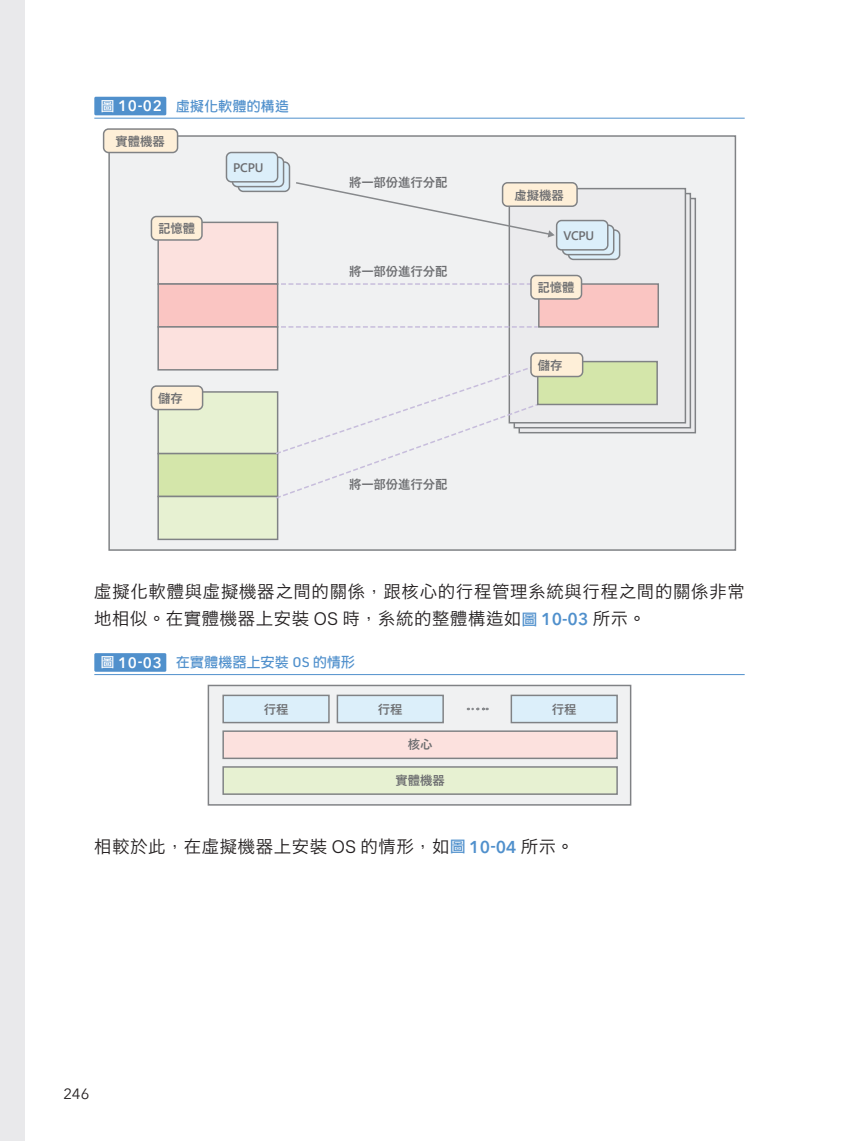
<style>
.page{position:relative;width:844px;height:1141px;background:#fff}
.page>*{position:absolute;margin:0;border:0;box-sizing:border-box;transform-origin:0 0}
.t1{font:17.32px/27.3px "Hiragino Sans CNS W3";letter-spacing:.04em;color:#231f20}
.t2{font:14.88px "Avenir Next";color:#231f20}
.t3{font:13.65px "DFUD Gothic TC1 W6";letter-spacing:.035em;color:#5090cc}
.t4{font:700 12.42px "Yu Gothic UI";letter-spacing:-.01em;color:#6c6d70}
.s1{font-family:"Li Hei Pro";color:#fff}
.s2{font-family:"Avenir Next W1 G";font-weight:600;font-size:15.05px;color:#fff}
.s3{font-family:"Hira Kaku Pro N W3";font-size:16.45px}
.s4{font-family:"Li Hei Pro";font-size:15.58px;color:#5090cc}
.s5{font-family:"Avenir Next W1 G";font-weight:600;font-size:16.97px;color:#5090cc}
.s6{font-family:"URWDIN";font-weight:500}
</style>
<div class="page">
<div style="left:0;top:0;width:25px;height:1141px;background:#e9e9eb"></div>
<div style="left:94px;top:97px;width:72px;height:18px;background:#5090cc"></div>
<hr style="left:94px;top:118px;width:650px;height:1px;background:#5090cc">
<div style="left:94px;top:653px;width:72px;height:19px;background:#5090cc"></div>
<hr style="left:94px;top:674px;width:650px;height:1px;background:#5090cc">
<div style="left:109px;top:136px;width:626px;height:414px;background:#f0f1f2"></div>
<div style="left:519px;top:199px;width:176px;height:234px;background:linear-gradient(to bottom,#e4e5e7,#e5e5e7)"></div>
<div style="left:514px;top:194px;width:176px;height:234px;background:linear-gradient(to bottom,#e3e3e5,#e3e3e5)"></div>
<div style="left:158px;top:222px;width:119px;height:62px;background:#fce1de"></div>
<div style="left:157px;top:222px;width:121px;height:63px;border:1px solid #808285"></div>
<div style="left:158px;top:284px;width:119px;height:43px;background:#fac5c2"></div>
<div style="left:157px;top:283px;width:121px;height:45px;border:1px solid #808285"></div>
<div style="left:158px;top:327px;width:119px;height:43px;background:#fce1de"></div>
<div style="left:157px;top:326px;width:121px;height:45px;border:1px solid #808285"></div>
<div style="left:104px;top:129px;width:73px;height:24px;background:#feefd8;border-radius:5px"></div>
<div style="left:103px;top:128px;width:75px;height:25px;border:1px solid #808285;border-radius:5px"></div>
<div style="left:151px;top:217px;width:51px;height:23px;background:#feefd8;border-radius:5px"></div>
<div style="left:151px;top:216px;width:52px;height:25px;border:1px solid #808285;border-radius:5px"></div>
<div style="left:509px;top:189px;width:176px;height:234px;background:#ebebed"></div>
<div style="left:508px;top:188px;width:178px;height:235px;border:1px solid #808285"></div>
<div style="left:502px;top:183px;width:75px;height:23px;background:#feefd8;border-radius:5px"></div>
<div style="left:501px;top:182px;width:76px;height:25px;border:1px solid #808285;border-radius:5px"></div>
<div style="left:158px;top:392px;width:119px;height:62px;background:#e7f1d2"></div>
<div style="left:157px;top:391px;width:121px;height:63px;border:1px solid #808285"></div>
<div style="left:158px;top:454px;width:119px;height:42px;background:#d4e6aa"></div>
<div style="left:157px;top:453px;width:121px;height:44px;border:1px solid #808285"></div>
<div style="left:158px;top:496px;width:119px;height:43px;background:#e7f1d2"></div>
<div style="left:157px;top:496px;width:121px;height:44px;border:1px solid #808285"></div>
<div style="left:151px;top:386px;width:51px;height:24px;background:#feefd8;border-radius:5px"></div>
<div style="left:151px;top:385px;width:52px;height:25px;border:1px solid #808285;border-radius:5px"></div>
<svg style="left:238px;top:162px;width:51px;height:29px"></svg>
<div style="left:237px;top:161px;width:53px;height:31px;border:1px solid #808285;border-radius:5px"></div>
<svg style="left:281px;top:283px;width:249px;height:2px"></svg>
<svg style="left:281px;top:326px;width:256px;height:2px"></svg>
<svg style="left:274px;top:363px;width:266px;height:137px"></svg>
<div style="left:232px;top:157px;width:51px;height:30px;background:#dceffa;border-radius:5px"></div>
<div style="left:231px;top:157px;width:53px;height:30px;border:1px solid #808285;border-radius:5px"></div>
<div style="left:226px;top:153px;width:51px;height:29px;background:#dceffa;border-radius:5px"></div>
<div style="left:226px;top:152px;width:52px;height:31px;border:1px solid #808285;border-radius:5px"></div>
<svg style="left:568px;top:230px;width:51px;height:29px"></svg>
<div style="left:567px;top:229px;width:53px;height:31px;border:1px solid #808285;border-radius:5px"></div>
<div style="left:562px;top:225px;width:51px;height:30px;background:#dceffa;border-radius:5px"></div>
<div style="left:561px;top:225px;width:53px;height:30px;border:1px solid #808285;border-radius:5px"></div>
<div style="left:556px;top:221px;width:51px;height:29px;background:#dceffa;border-radius:5px"></div>
<div style="left:555px;top:220px;width:53px;height:31px;border:1px solid #808285;border-radius:5px"></div>
<div style="left:538px;top:284px;width:120px;height:43px;background:#fac5c2"></div>
<div style="left:538px;top:283px;width:120px;height:45px;border:1px solid #808285"></div>
<div style="left:531px;top:275px;width:50px;height:24px;background:#feefd8;border-radius:5px"></div>
<div style="left:530px;top:275px;width:52px;height:25px;border:1px solid #808285;border-radius:5px"></div>
<div style="left:537px;top:362px;width:120px;height:42px;background:#d4e6aa"></div>
<div style="left:537px;top:361px;width:120px;height:44px;border:1px solid #808285"></div>
<div style="left:531px;top:353px;width:51px;height:23px;background:#feefd8;border-radius:5px"></div>
<div style="left:530px;top:352px;width:53px;height:25px;border:1px solid #808285;border-radius:5px"></div>
<svg style="left:296px;top:182px;width:258px;height:56px"></svg>
<div style="left:208px;top:685px;width:422px;height:120px;background:#f0f1f2"></div>
<div style="left:207px;top:685px;width:424px;height:121px;border:1px solid #808285"></div>
<svg style="left:468px;top:708px;width:19px;height:2px"></svg>
<div style="left:223px;top:695px;width:106px;height:28px;background:#dceffa"></div>
<div style="left:222px;top:695px;width:107px;height:28px;border:1px solid #808285"></div>
<div style="left:223px;top:731px;width:394px;height:27px;background:#fce1de"></div>
<div style="left:222px;top:730px;width:395px;height:29px;border:1px solid #808285"></div>
<div style="left:223px;top:767px;width:394px;height:27px;background:#e7f1d2"></div>
<div style="left:222px;top:766px;width:395px;height:29px;border:1px solid #808285"></div>
<div style="left:337px;top:695px;width:106px;height:28px;background:#dceffa"></div>
<div style="left:336px;top:695px;width:108px;height:28px;border:1px solid #808285"></div>
<div style="left:511px;top:695px;width:106px;height:28px;background:#dceffa"></div>
<div style="left:510px;top:695px;width:107px;height:28px;border:1px solid #808285"></div>
<p class="t3" style="left:101px;top:98px;width:189px"><span class="s1">圖</span> <span class="s2">10-02</span>　虛擬化軟體的構造</p>
<p class="t4" style="left:115px;top:134px;width:51px">實體機器</p>
<p class="t4" style="left:158px;top:222px;width:39px">記憶體</p>
<p class="t4" style="left:233px;top:160px;width:32px">PCPU</p>
<p class="t4" style="left:158px;top:391px;width:26px">儲存</p>
<p class="t4" style="left:349px;top:175px;width:100px">將一部份進行分配</p>
<p class="t4" style="left:349px;top:264px;width:100px">將一部份進行分配</p>
<p class="t4" style="left:349px;top:477px;width:100px">將一部份進行分配</p>
<p class="t4" style="left:514px;top:188px;width:51px">虛擬機器</p>
<p class="t4" style="left:563px;top:228px;width:32px">VCPU</p>
<p class="t4" style="left:537px;top:281px;width:39px">記憶體</p>
<p class="t4" style="left:537px;top:358px;width:26px">儲存</p>
<p class="t1" style="left:94px;top:576px;width:651px">虛擬化軟體與虛擬機器之間的關係，跟核心的行程管理系統與行程之間的關係非常地相似。在實體機器上安裝 <span class="s3">OS</span> 時，系統的整體構造如<span class="s4">圖</span> <span class="s5">10-03</span> 所示。</p>
<p class="t3" style="left:101px;top:654px;width:255px"><span class="s1">圖</span> <span class="s2">10-03</span>　在實體機器上安裝 <span class="s6">OS</span> 的情形</p>
<p class="t4" style="left:263px;top:702px;width:26px">行程</p>
<p class="t4" style="left:407px;top:738px;width:26px">核心</p>
<p class="t4" style="left:395px;top:774px;width:51px">實體機器</p>
<p class="t4" style="left:378px;top:702px;width:26px">行程</p>
<p class="t4" style="left:551px;top:702px;width:26px">行程</p>
<p class="t1" style="left:94px;top:831px;width:481px">相較於此，在虛擬機器上安裝 <span class="s3">OS</span> 的情形，如<span class="s4">圖</span> <span class="s5">10-04</span> 所示。</p>
<p class="t2" style="left:63px;top:1081px;width:27px">246</p>
</div>
